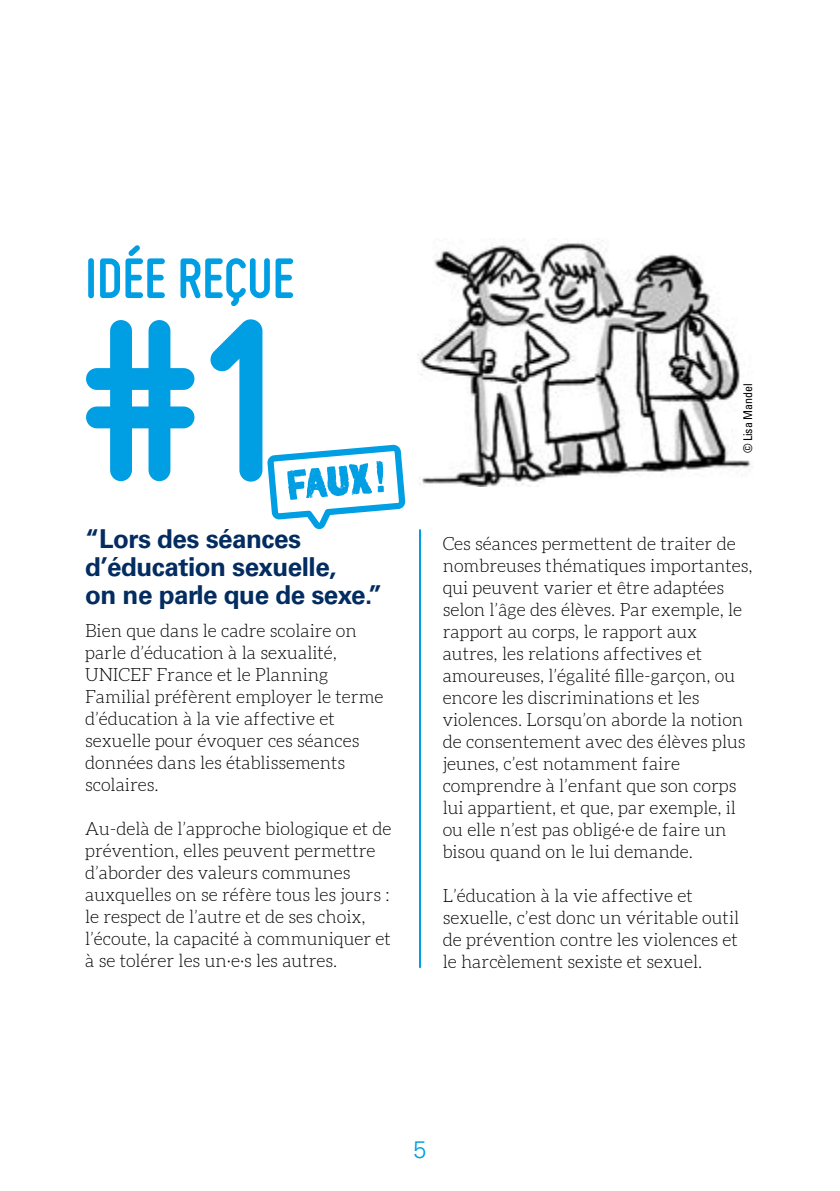
<style>
.page{position:relative;width:840px;height:1191px;background:#fff}
.page>*{position:absolute;margin:0;border:0;box-sizing:border-box;transform-origin:0 0}
.t1{font:700 240px "Miso";color:#009ee3}
.t2{font:700 59.2px "Miso";color:#009ee3}
.t3{font:700 26px/28px "Univers LT Std";letter-spacing:-.02em;color:#032c60}
.t4{font:300 24px "Univers LT Std";color:#009fe3}
.t5{font:300 18px/22px "Aleo";color:#000}
.t6{font:condensed 12px "Univers LT Std";letter-spacing:-.01em;color:#000}
</style>
<div class="page">
<hr style="left:419px;top:530px;width:2px;height:437px;background:#009fe3">
<svg style="left:267px;top:444px;width:138px;height:85px"></svg>
<img style="left:417px;top:243px;width:334px;height:244px">
<h2 class="t2" style="left:85px;top:245px;width:210px">IDÉE REÇUE</h2>
<h1 class="t1" style="left:85px;top:264px;width:211px">#1</h1>
<h3 class="t3" style="left:85px;top:525px;width:299px">“Lors des séances d’éducation sexuelle,<br>on ne parle que de sexe.”</h3>
<p class="t5" style="left:85px;top:621px;width:300px">Bien que dans le cadre scolaire on parle d’éducation à la sexualité,<br>UNICEF France et le Planning<br>Familial préfèrent employer le terme d’éducation à la vie affective et sexuelle pour évoquer ces séances données dans les établissements scolaires.</p>
<p class="t5" style="left:85px;top:819px;width:307px">Au-delà de l’approche biologique et de prévention, elles peuvent permettre d’aborder des valeurs communes auxquelles on se réfère tous les jours : le respect de l’autre et de ses choix, l’écoute, la capacité à communiquer et à se tolérer les un·e·s les autres.</p>
<p class="t6" style="left:739px;top:453px;width:71px;rotate:-90deg">© Lisa Mandel</p>
<p class="t5" style="left:442px;top:534px;width:311px">Ces séances permettent de traiter de nombreuses thématiques importantes, qui peuvent varier et être adaptées selon l’âge des élèves. Par exemple, le rapport au corps, le rapport aux autres, les relations affectives et amoureuses, l’égalité fille-garçon, ou encore les discriminations et les violences. Lorsqu’on aborde la notion de consentement avec des élèves plus jeunes, c’est notamment faire comprendre à l’enfant que son corps lui appartient, et que, par exemple, il ou elle n’est pas obligé·e de faire un bisou quand on le lui demande.</p>
<p class="t5" style="left:442px;top:885px;width:298px">L’éducation à la vie affective et sexuelle, c’est donc un véritable outil de prévention contre les violences et le harcèlement sexiste et sexuel.</p>
<h3 class="t4" style="left:413px;top:1134px;width:15px">5</h3>
</div>
